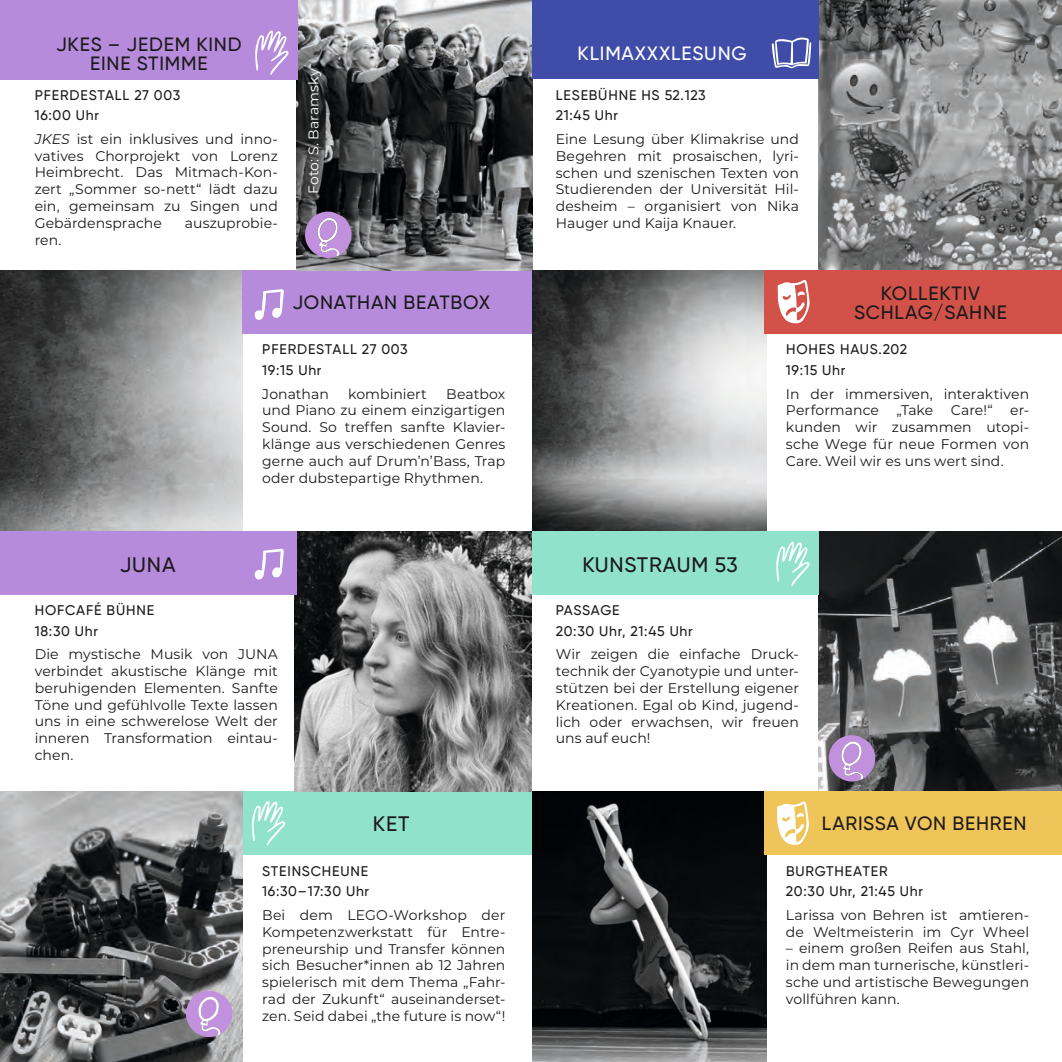
<style>
.page{position:relative;width:1062px;height:1062px;background:#fff}
.page>*{position:absolute;margin:0;border:0;box-sizing:border-box;transform-origin:0 0}
.Überschriften{font:500 21px "Gilroy";letter-spacing:.04em;color:#1c1a1b}
.Überschriften-2{font:500 19.25px "Gilroy";letter-spacing:.04em;color:#1c1a1b}
.Überschriften-3{font:500 19.25px "Gilroy";letter-spacing:.04em;color:#fff}
.Fließtext{font:14px/16.8px "Montserrat";letter-spacing:.005em;color:#1c1a1b;text-align:justify}
.t1{font:500 14px "Gilroy";letter-spacing:.05em;color:#1c1a1b}
.Fließtext-2{font:14px "Montserrat";letter-spacing:.005em;color:#fff}
.s1{font-style:italic}
</style>
<div class="page">
<div style="left:242px;top:791px;width:289px;height:64px;background:#90e3ca"></div>
<img style="left:0;top:270px;width:242px;height:261px">
<img style="left:0;top:791px;width:242px;height:271px">
<img style="left:295px;top:531px;width:236px;height:260px">
<div style="left:242px;top:270px;width:289px;height:63px;background:#b68bdb"></div>
<div style="left:0;top:531px;width:296px;height:63px;background:#b68bdb"></div>
<svg style="left:254px;top:548px;width:30px;height:31px"></svg>
<svg style="left:254px;top:289px;width:30px;height:31px"></svg>
<svg style="left:251px;top:801px;width:34px;height:44px"></svg>
<img style="left:296px;top:0;width:236px;height:270px">
<div style="left:0;top:0;width:298px;height:79px;background:#b68bdb"></div>
<svg style="left:255px;top:30px;width:34px;height:45px"></svg>
<svg style="left:304px;top:210px;width:47px;height:48px;background:#a385b5"></svg>
<svg style="left:185px;top:989px;width:47px;height:48px;background:#bc9dce"></svg>
<img style="left:532px;top:270px;width:234px;height:261px">
<img style="left:819px;top:531px;width:243px;height:260px">
<img style="left:819px;top:0;width:243px;height:270px">
<img style="left:532px;top:791px;width:234px;height:271px">
<div style="left:532px;top:0;width:287px;height:78px;background:#404da8"></div>
<div style="left:764px;top:270px;width:298px;height:63px;background:#d2524a"></div>
<div style="left:532px;top:531px;width:287px;height:63px;background:#90e3ca"></div>
<div style="left:764px;top:791px;width:298px;height:63px;background:#efc459"></div>
<svg style="left:777px;top:280px;width:33px;height:43px"></svg>
<svg style="left:777px;top:801px;width:32px;height:44px"></svg>
<svg style="left:776px;top:541px;width:34px;height:45px"></svg>
<svg style="left:828px;top:734px;width:47px;height:48px;background:#aa8bbc"></svg>
<svg style="left:771px;top:37px;width:40px;height:31px"></svg>
<p class="Überschriften-2" style="left:56px;top:32px;width:187px">JKES – JEDEM KIND</p>
<p class="Überschriften-2" style="left:90px;top:51px;width:119px">EINE STIMME</p>
<p class="t1" style="left:35px;top:86px;width:147px">PFERDESTALL 27 003</p>
<p class="t1" style="left:35px;top:107px;width:66px">16:00 Uhr</p>
<p class="Fließtext" style="left:35px;top:130px;width:245px"><span class="s1">JKES</span> ist ein inklusives und inno&shy;vatives Chorprojekt von Lorenz Heimbrecht. Das Mitmach-Kon&shy;zert „Sommer so-nett“ lädt dazu ein, gemeinsam zu Singen und Gebärdensprache</p>
<p class="Fließtext" style="left:185px;top:214px;width:94px">auszuprobie-</p>
<p class="Fließtext" style="left:35px;top:231px;width:28px">ren.</p>
<p class="Fließtext-2" style="left:304px;top:194px;width:128px;rotate:-90deg">Foto: S. Baramsky</p>
<p class="Überschriften-2" style="left:292px;top:291px;width:199px">JONATHAN BEATBOX</p>
<p class="Überschriften" style="left:120px;top:552px;width:57px">JUNA</p>
<p class="t1" style="left:262px;top:341px;width:147px">PFERDESTALL 27 003</p>
<p class="t1" style="left:262px;top:361px;width:61px">19:15 Uhr</p>
<p class="Fließtext" style="left:262px;top:385px;width:68px">Jonathan</p>
<p class="Fließtext" style="left:348px;top:385px;width:80px">kombiniert</p>
<p class="Fließtext" style="left:262px;top:385px;width:245px;text-indent:184px">Beatbox und Piano zu einem einzigartigen Sound. So treffen sanfte Klavier&shy;klänge aus verschiedenen Genres gerne auch auf Drum’n’Bass, Trap oder dubstepartige Rhythmen.</p>
<p class="t1" style="left:35px;top:601px;width:121px">HOFCAFÉ BÜHNE</p>
<p class="t1" style="left:35px;top:622px;width:65px">18:30 Uhr</p>
<p class="Fließtext" style="left:35px;top:645px;width:245px">Die mystische Musik von JUNA verbindet akustische Klänge mit beruhigenden Elementen. Sanfte Töne und gefühlvolle Texte lassen uns in eine schwerelose Welt der inneren Transformation eintau&shy;chen.</p>
<p class="Überschriften" style="left:373px;top:811px;width:38px">KET</p>
<p class="t1" style="left:262px;top:862px;width:108px">STEINSCHEUNE</p>
<p class="t1" style="left:262px;top:883px;width:108px">16:30–17:30 Uhr</p>
<p class="Fließtext" style="left:262px;top:906px;width:245px">Bei dem LEGO-Workshop der Kompetenzwerkstatt für Entre&shy;preneurship und Transfer können sich Besucher*innen ab 12 Jahren spielerisch mit dem Thema „Fahr&shy;rad der Zukunft“ auseinanderset&shy;zen. Seid dabei „the future is now“!</p>
<p class="Überschriften-3" style="left:577px;top:42px;width:171px">KLIMAXXXLESUNG</p>
<p class="t1" style="left:556px;top:86px;width:151px">LESEBÜHNE HS 52.123</p>
<p class="t1" style="left:556px;top:107px;width:64px">21:45 Uhr</p>
<p class="Fließtext" style="left:556px;top:130px;width:245px">Eine Lesung über Klimakrise und Begehren mit prosaischen, lyri&shy;schen und szenischen Texten von Studierenden der Universität Hil&shy;desheim – organisiert von Nika Hauger und Kaija Knauer.</p>
<p class="Überschriften-2" style="left:881px;top:281px;width:101px">KOLLEKTIV</p>
<p class="Überschriften-2" style="left:854px;top:300px;width:155px">SCHLAG/SAHNE</p>
<p class="t1" style="left:786px;top:341px;width:123px">HOHES HAUS.202</p>
<p class="t1" style="left:786px;top:361px;width:61px">19:15 Uhr</p>
<p class="Überschriften" style="left:582px;top:552px;width:157px">KUNSTRAUM 53</p>
<p class="Fließtext" style="left:786px;top:385px;width:245px">In der immersiven, interaktiven Performance „Take Care!“ er&shy;kunden wir zusammen utopi&shy;sche Wege für neue Formen von Care. Weil wir es uns wert sind.</p>
<p class="t1" style="left:556px;top:601px;width:65px">PASSAGE</p>
<p class="t1" style="left:556px;top:622px;width:138px">20:30 Uhr, 21:45 Uhr</p>
<p class="Fließtext" style="left:556px;top:645px;width:245px">Wir zeigen die einfache Druck&shy;technik der Cyanotypie und unter&shy;stützen bei der Erstellung eigener Kreationen. Egal ob Kind, jugend&shy;lich oder erwachsen, wir freuen uns auf euch!</p>
<p class="Überschriften-2" style="left:821px;top:811px;width:206px">LARISSA VON BEHREN</p>
<p class="t1" style="left:786px;top:862px;width:103px">BURGTHEATER</p>
<p class="t1" style="left:786px;top:882px;width:138px">20:30 Uhr, 21:45 Uhr</p>
<p class="Fließtext" style="left:786px;top:906px;width:245px">Larissa von Behren ist amtieren&shy;de Weltmeisterin im Cyr Wheel</p>
<p class="Fließtext" style="left:786px;top:939px;width:245px">– einem großen Reifen aus Stahl, in dem man turnerische, künstleri&shy;sche und artistische Bewegungen vollführen kann.</p>
</div>
